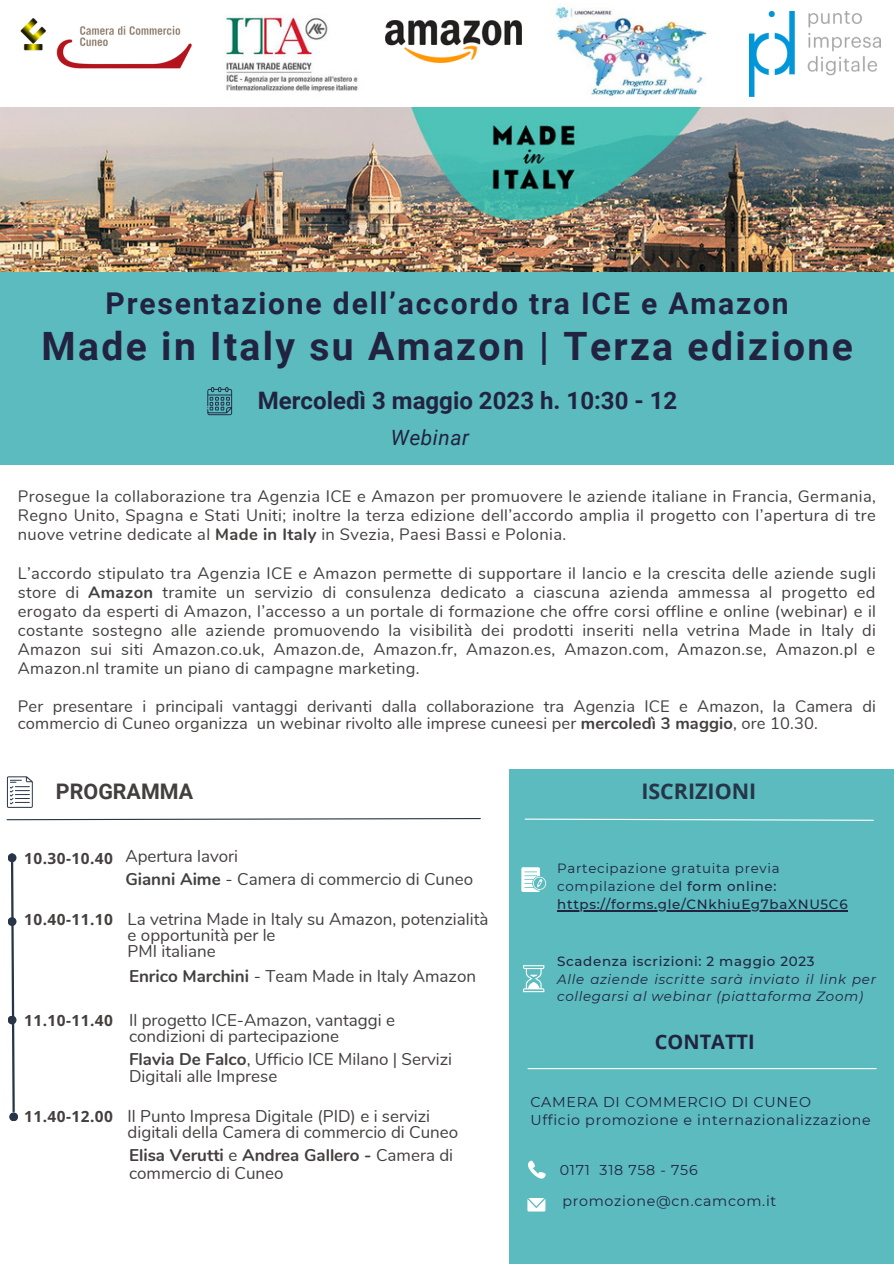
<style>
.page{position:relative;width:894px;height:1264px;background:#fff}
.page>*{position:absolute;margin:0;border:0;box-sizing:border-box;transform-origin:0 0}
.t1{font:700 39px "Roboto";letter-spacing:.06em;color:#222340}
.t2{font:700 30px "Roboto";letter-spacing:.06em;color:#222340}
.t3{font:700 24px "Roboto";color:#222340}
.t4{font:700 21.45px "Open Sans";color:#263547}
.t5{font:700 21.45px "Roboto";color:#433f3e}
.t6{font:italic 21px "Roboto";letter-spacing:.025em;color:#222340}
.t7{font:700 19.95px "Open Sans";color:#222340}
.t8{font:16.95px/16.2px "Nunito";color:#433f3e}
.t9{font:700 16.95px/17.4px "Nunito";color:#433f3e}
.t10{font:16.5px/19.2px "Nunito";letter-spacing:.01em;color:#433f3e;text-align:justify}
.t11{font:700 15.45px "Open Sans Hebrew";letter-spacing:.03em;color:#433f3e}
.t12{font:14.25px/19px "Montserrat";letter-spacing:.05em;color:#222340}
.t13{font:500 13.35px/17.9px "Montserrat";letter-spacing:.05em;color:#222340}
.t14{font:italic 13.35px/17.9px "Montserrat";letter-spacing:.05em;color:#222340}
.s1{font-weight:700}
.s2{font-family:"Open Sans Hebrew";font-weight:700;font-size:15.45px}
.s3{font-weight:400}
</style>
<div class="page">
<div style="left:0;top:272px;width:893px;height:193px;background:#5bbbbf"></div>
<div style="left:509px;top:768px;width:384px;height:495px;background:#5bbbbf"></div>
<div style="left:9px;top:1112px;width:9px;height:9px;background:#263547;border-radius:50%"></div>
<svg style="left:10px;top:854px;width:6px;height:259px"></svg>
<div style="left:8px;top:917px;width:8px;height:9px;background:#263547;border-radius:50%"></div>
<div style="left:8px;top:853px;width:8px;height:9px;background:#263547;border-radius:50%"></div>
<svg style="left:6px;top:818px;width:475px;height:2px"></svg>
<svg style="left:207px;top:387px;width:25px;height:28px"></svg>
<svg style="left:7px;top:776px;width:26px;height:31px"></svg>
<svg style="left:524px;top:818px;width:350px;height:3px"></svg>
<div style="left:8px;top:1015px;width:8px;height:9px;background:#263547;border-radius:50%"></div>
<img style="left:20px;top:18px;width:172px;height:51px">
<img style="left:749px;top:12px;width:131px;height:84px">
<img style="left:555px;top:6px;width:152px;height:92px">
<img style="left:224px;top:15px;width:135px;height:77px">
<svg style="left:521px;top:867px;width:25px;height:25px"></svg>
<svg style="left:523px;top:965px;width:21px;height:27px"></svg>
<svg style="left:527px;top:1198px;width:18px;height:13px"></svg>
<svg style="left:528px;top:1160px;width:17px;height:18px"></svg>
<hr style="left:528px;top:1068px;width:347px;height:1px;background:#fff">
<img style="left:385px;top:21px;width:136px;height:41px">
<img style="left:0;top:108px;width:893px;height:163px">
<hr style="left:557px;top:910px;width:291px;height:1px;background:#222340">
<h2 class="t2" style="left:106px;top:286px;width:684px">Presentazione dell’accordo tra ICE e Amazon</h2>
<h1 class="t1" style="left:42px;top:323px;width:812px">Made in Italy su Amazon | Terza edizione</h1>
<h3 class="t3" style="left:258px;top:387px;width:421px">Mercoledì 3 maggio 2023 h. 10:30 - 12</h3>
<p class="t6" style="left:391px;top:426px;width:80px">Webinar</p>
<p class="t10" style="left:18px;top:487px;width:859px">Prosegue la collaborazione tra Agenzia ICE e Amazon per promuovere le aziende italiane in Francia, Germania, Regno Unito, Spagna e Stati Uniti; inoltre la terza edizione dell’accordo amplia il progetto con l’apertura di tre nuove vetrine dedicate al <span class="s1">Made in Italy</span> in Svezia, Paesi Bassi e Polonia.</p>
<p class="t10" style="left:18px;top:563px;width:859px">L’accordo stipulato tra Agenzia ICE e Amazon permette di supportare il lancio e la crescita delle aziende sugli store di <span class="s1">Amazon</span> tramite un servizio di consulenza dedicato a ciascuna azienda ammessa al progetto ed erogato da esperti di Amazon, l’accesso a un portale di formazione che offre corsi offline e online (webinar) e il costante sostegno alle aziende promuovendo la visibilità dei prodotti inseriti nella vetrina Made in Italy di Amazon sui siti Amazon.co.uk, Amazon.de, Amazon.fr, Amazon.es, Amazon.com, Amazon.se, Amazon.pl e Amazon.nl tramite un piano di campagne marketing.</p>
<p class="t10" style="left:18px;top:697px;width:859px;line-height:17px">Per presentare i principali vantaggi derivanti dalla collaborazione tra Agenzia ICE e Amazon, la Camera di commercio di Cuneo organizza un webinar rivolto alle imprese cuneesi per <span class="s1">mercoledì 3 maggio</span>, ore 10.30.</p>
<h3 class="t5" style="left:56px;top:779px;width:138px">PROGRAMMA</h3>
<p class="t11" style="left:24px;top:847px;width:90px">10.30-10.40</p>
<p class="t8" style="left:125px;top:848px;width:114px">Apertura lavori</p>
<p class="t8" style="left:125px;top:871px;width:349px"><span class="s1">Gianni Aime</span> - Camera di commercio di Cuneo</p>
<p class="t11" style="left:24px;top:908px;width:90px">10.40-11.10</p>
<p class="t8" style="left:128px;top:911px;width:362px">La vetrina Made in Italy su Amazon, potenzialità e opportunità per le<br>PMI italiane</p>
<p class="t8" style="left:129px;top:968px;width:348px"><span class="s1">Enrico Marchini</span> - Team Made in Italy Amazon</p>
<p class="t11" style="left:24px;top:1009px;width:90px">11.10-11.40</p>
<p class="t8" style="left:129px;top:1011px;width:267px">Il progetto ICE-Amazon, vantaggi e condizioni di partecipazione</p>
<p class="t8" style="left:129px;top:1050px;width:324px;line-height:17.4px"><span class="s1">Flavia De Falco</span>, Ufficio ICE Milano | Servizi<br>Digitali alle Imprese</p>
<p class="t8" style="left:128px;top:1107px;width:332px;text-indent:-103px"><span class="s2">11.40-12.00</span> Il Punto Impresa Digitale (PID) e i servizi digitali della Camera di commercio di Cuneo</p>
<p class="t9" style="left:129px;top:1146px;width:325px">Elisa Verutti <span class="s3">e</span> Andrea Gallero - <span class="s3">Camera di commercio di Cuneo</span></p>
<h3 class="t4" style="left:641px;top:776px;width:116px">ISCRIZIONI</h3>
<p class="t13" style="left:557px;top:859px;width:292px"><span class="s3">Partecipazione gratuita previa compilazione de</span>l form online: https://forms.gle/CNkhiuEg7baXNU5C6</p>
<p class="t13" style="left:557px;top:952px;width:258px">Scadenza iscrizioni: 2 maggio 2023</p>
<p class="t14" style="left:557px;top:969px;width:320px">Alle aziende iscritte sarà inviato il link per collegarsi al webinar (piattaforma Zoom)</p>
<p class="t7" style="left:654px;top:1027px;width:101px">CONTATTI</p>
<p class="t12" style="left:530px;top:1091px;width:342px">CAMERA DI COMMERCIO DI CUNEO<br>Ufficio promozione e internazionalizzazione</p>
<p class="t12" style="left:559px;top:1154px;width:218px;line-height:30.8px">0171 318 758 - 756 promozione@cn.camcom.it</p>
</div>
